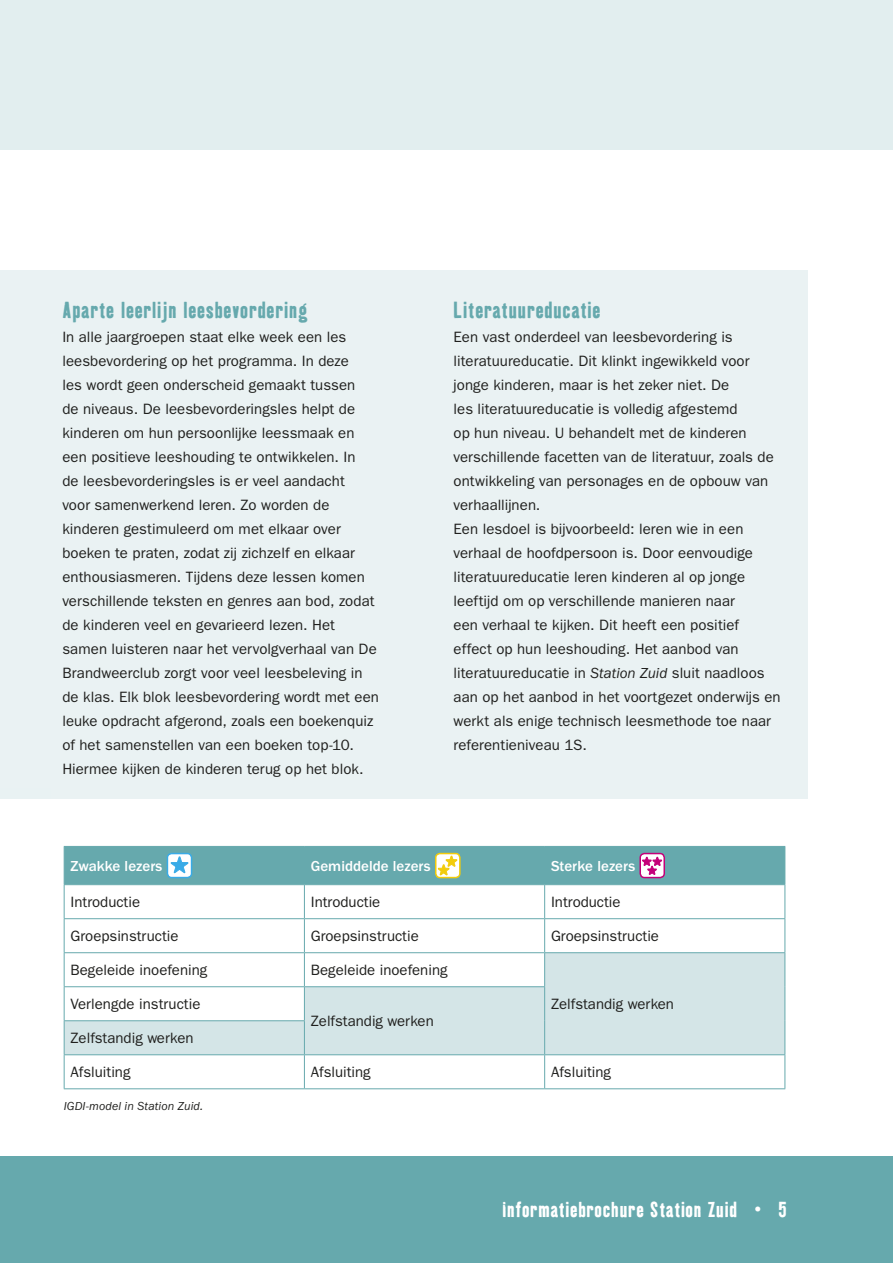
<style>
.page{position:relative;width:893px;height:1263px;background:#fff}
.page>*{position:absolute;margin:0;border:0;box-sizing:border-box;transform-origin:0 0}
.t1{font:22.5px "Kipp OT No One";letter-spacing:.05em;color:#66a9ad}
.t2{font:21px "Kipp OT No One";letter-spacing:.05em;color:#fff}
.t3{font:15px/24px "ITC Franklin Gothic Std";letter-spacing:.005em;color:#20201e}
.t4{font:500 15px "ITC Franklin Gothic Std";color:#fff}
.t5{font:italic 12px "ITC Franklin Gothic Std";letter-spacing:.01em;color:#20201e}
.s1{font-style:italic}
</style>
<div class="page">
<div style="left:0;top:270px;width:808px;height:528px;background:#eaf2f3"></div>
<div style="left:0;top:1157px;width:893px;height:106px;background:#66a9ad"></div>
<div style="left:0;top:0;width:893px;height:150px;background:#e2eeef"></div>
<svg style="left:65px;top:885px;width:719px;height:203px"></svg>
<svg style="left:65px;top:953px;width:719px;height:101px;fill:#d4e5e7"></svg>
<hr style="left:64px;top:885px;width:1px;height:33px;background:#66a9ad">
<hr style="left:304px;top:885px;width:1px;height:33px;background:#66a9ad">
<hr style="left:544px;top:885px;width:1px;height:33px;background:#66a9ad">
<hr style="left:784px;top:885px;width:1px;height:33px;background:#66a9ad">
<hr style="left:64px;top:918px;width:240px;height:1px;background:#66a9ad">
<hr style="left:64px;top:919px;width:1px;height:33px;background:#66a9ad">
<hr style="left:304px;top:918px;width:241px;height:1px;background:#66a9ad">
<hr style="left:304px;top:919px;width:1px;height:33px;background:#66a9ad">
<hr style="left:545px;top:918px;width:240px;height:1px;background:#66a9ad">
<hr style="left:544px;top:919px;width:1px;height:33px;background:#66a9ad">
<hr style="left:784px;top:919px;width:1px;height:33px;background:#66a9ad">
<hr style="left:64px;top:952px;width:240px;height:1px;background:#66a9ad">
<hr style="left:64px;top:953px;width:1px;height:33px;background:#66a9ad">
<hr style="left:304px;top:952px;width:241px;height:1px;background:#66a9ad">
<hr style="left:304px;top:953px;width:1px;height:33px;background:#66a9ad">
<hr style="left:545px;top:952px;width:240px;height:1px;background:#66a9ad">
<hr style="left:544px;top:953px;width:1px;height:33px;background:#66a9ad">
<hr style="left:784px;top:953px;width:1px;height:34px;background:#66a9ad">
<hr style="left:784px;top:987px;width:1px;height:34px;background:#66a9ad">
<hr style="left:784px;top:1021px;width:1px;height:33px;background:#66a9ad">
<hr style="left:64px;top:986px;width:240px;height:1px;background:#66a9ad">
<hr style="left:64px;top:987px;width:1px;height:33px;background:#66a9ad">
<hr style="left:304px;top:986px;width:241px;height:1px;background:#66a9ad">
<hr style="left:304px;top:987px;width:1px;height:33px;background:#66a9ad">
<hr style="left:544px;top:987px;width:1px;height:34px;background:#66a9ad">
<hr style="left:544px;top:1021px;width:1px;height:33px;background:#66a9ad">
<hr style="left:64px;top:1020px;width:241px;height:1px;background:#66a9ad">
<hr style="left:64px;top:1021px;width:1px;height:33px;background:#66a9ad">
<hr style="left:304px;top:1021px;width:1px;height:33px;background:#66a9ad">
<hr style="left:64px;top:1054px;width:240px;height:1px;background:#66a9ad">
<hr style="left:64px;top:1055px;width:1px;height:33px;background:#66a9ad">
<hr style="left:304px;top:1054px;width:241px;height:1px;background:#66a9ad">
<hr style="left:304px;top:1055px;width:1px;height:33px;background:#66a9ad">
<hr style="left:545px;top:1054px;width:240px;height:1px;background:#66a9ad">
<hr style="left:544px;top:1055px;width:1px;height:33px;background:#66a9ad">
<hr style="left:784px;top:1055px;width:1px;height:33px;background:#66a9ad">
<hr style="left:64px;top:1088px;width:240px;height:1px;background:#66a9ad">
<hr style="left:304px;top:1088px;width:241px;height:1px;background:#66a9ad">
<hr style="left:545px;top:1088px;width:240px;height:1px;background:#66a9ad">
<svg style="left:64px;top:846px;width:721px;height:39px;background:#6eabae"></svg>
<img style="left:0;top:798px;width:50px;height:359px">
<h1 class="t1" style="left:62px;top:296px;width:247px">Aparte leerlijn leesbevordering</h1>
<p class="t3" style="left:62px;top:325px;width:318px">In alle jaargroepen staat elke week een les leesbevordering op het programma. In deze<br>les wordt geen onderscheid gemaakt tussen<br>de niveaus. De leesbevorderingsles helpt de kinderen om hun persoonlijke leessmaak en een positieve leeshouding te ontwikkelen. In<br>de leesbevorderingsles is er veel aandacht<br>voor samenwerkend leren. Zo worden de kinderen gestimuleerd om met elkaar over boeken te praten, zodat zij zichzelf en elkaar enthousiasmeren. Tijdens deze lessen komen verschillende teksten en genres aan bod, zodat de kinderen veel en gevarieerd lezen. Het samen luisteren naar het vervolgverhaal van De Brandweerclub zorgt voor veel leesbeleving in de klas. Elk blok leesbevordering wordt met een leuke opdracht afgerond, zoals een boekenquiz of het samenstellen van een boeken top-10.<br>Hiermee kijken de kinderen terug op het blok.</p>
<h1 class="t1" style="left:454px;top:296px;width:148px">Literatuureducatie</h1>
<p class="t3" style="left:454px;top:325px;width:329px">Een vast onderdeel van leesbevordering is literatuureducatie. Dit klinkt ingewikkeld voor jonge kinderen, maar is het zeker niet. De<br>les literatuureducatie is volledig afgestemd<br>op hun niveau. U behandelt met de kinderen verschillende facetten van de literatuur, zoals de ontwikkeling van personages en de opbouw van verhaallijnen.<br>Een lesdoel is bijvoorbeeld: leren wie in een verhaal de hoofdpersoon is. Door eenvoudige literatuureducatie leren kinderen al op jonge leeftijd om op verschillende manieren naar<br>een verhaal te kijken. Dit heeft een positief effect op hun leeshouding. Het aanbod van literatuureducatie in <span class="s1">Station Zuid</span> sluit naadloos aan op het aanbod in het voortgezet onderwijs en werkt als enige technisch leesmethode toe naar referentieniveau 1S.</p>
<p class="t4" style="left:71px;top:857px;width:93px">Zwakke lezers</p>
<p class="t4" style="left:311px;top:857px;width:121px">Gemiddelde lezers</p>
<p class="t4" style="left:551px;top:857px;width:86px">Sterke lezers</p>
<p class="t3" style="left:71px;top:890px;width:71px">Introductie</p>
<p class="t3" style="left:311px;top:890px;width:71px">Introductie</p>
<p class="t3" style="left:551px;top:890px;width:71px">Introductie</p>
<p class="t3" style="left:71px;top:924px;width:109px">Groepsinstructie</p>
<p class="t3" style="left:311px;top:924px;width:109px">Groepsinstructie</p>
<p class="t3" style="left:551px;top:924px;width:109px">Groepsinstructie</p>
<p class="t3" style="left:71px;top:958px;width:138px">Begeleide inoefening</p>
<p class="t3" style="left:311px;top:958px;width:138px">Begeleide inoefening</p>
<p class="t3" style="left:71px;top:992px;width:131px">Verlengde instructie</p>
<p class="t3" style="left:551px;top:992px;width:124px">Zelfstandig werken</p>
<p class="t3" style="left:311px;top:1009px;width:124px">Zelfstandig werken</p>
<p class="t3" style="left:71px;top:1026px;width:124px">Zelfstandig werken</p>
<p class="t3" style="left:71px;top:1060px;width:61px">Afsluiting</p>
<p class="t3" style="left:311px;top:1060px;width:61px">Afsluiting</p>
<p class="t3" style="left:551px;top:1060px;width:61px">Afsluiting</p>
<p class="t5" style="left:64px;top:1099px;width:141px">IGDI-model in Station Zuid.</p>
<h2 class="t2" style="left:502px;top:1196px;width:286px">Informatiebrochure Station Zuid • 5</h2>
</div>
